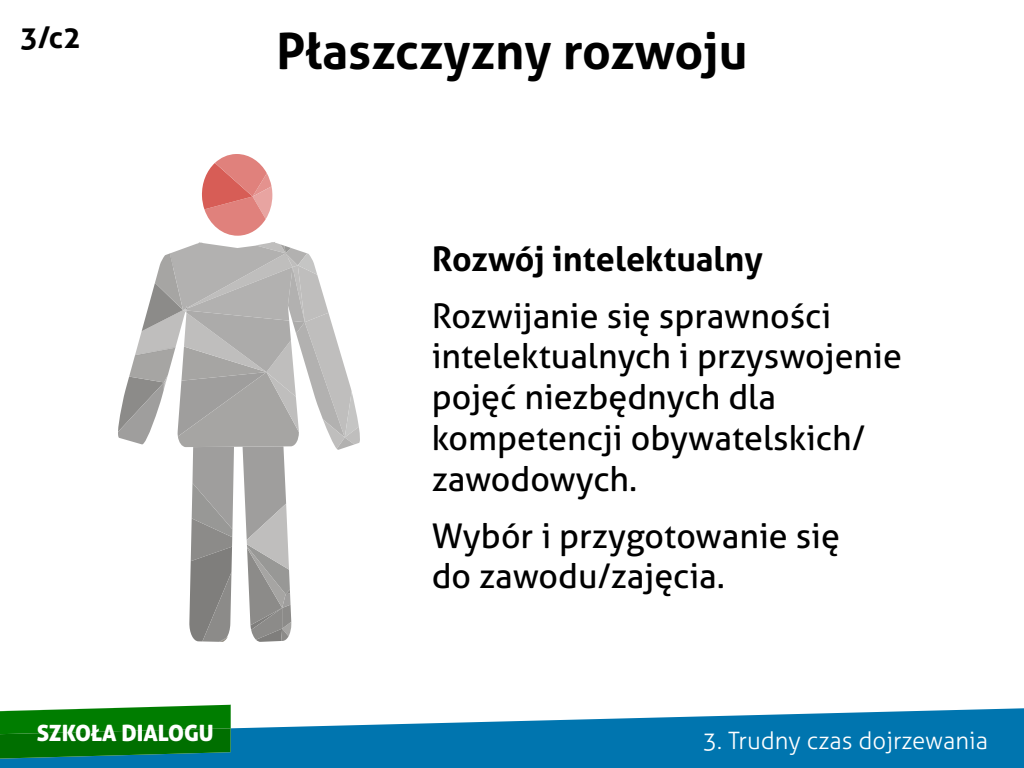
<style>
.page{position:relative;width:1024px;height:768px;background:#fff}
.page>*{position:absolute;margin:0;border:0;box-sizing:border-box;transform-origin:0 0}
.t1{font:700 50px "Aller";color:#000}
.t2{font:34px/40.8px "Aller";color:#000}
.t3{font:700 34px "Aller";color:#000}
.t4{font:700 30px "Aller";color:#000}
.t5{font:300 24px "Aller";color:#fff}
.t6{font:22.5px "Aller Display";color:#fff}
</style>
<div class="page">
<svg style="left:0;top:708px;width:1024px;height:60px;fill:#0075af"></svg>
<svg style="left:202px;top:154px;width:70px;height:82px"></svg>
<svg style="left:118px;top:242px;width:242px;height:400px"></svg>
<svg style="left:0;top:705px;width:231px;height:54px;background:#0f7e1a"></svg>
<p class="t4" style="left:20px;top:19px;width:63px">3/c2</p>
<p class="t6" style="left:37px;top:718px;width:179px">SZKOŁA DIALOGU</p>
<h1 class="t1" style="left:277px;top:21px;width:472px">Płaszczyzny rozwoju</h1>
<p class="t3" style="left:432px;top:238px;width:333px">Rozwój intelektualny</p>
<p class="t2" style="left:432px;top:295px;width:472px">Rozwijanie się sprawności intelektualnych i przyswojenie pojęć niezbędnych dla kompetencji obywatelskich/ zawodowych.</p>
<p class="t2" style="left:432px;top:515px;width:410px">Wybór i przygotowanie się do zawodu/zajęcia.</p>
<p class="t5" style="left:703px;top:726px;width:287px">3. Trudny czas dojrzewania</p>
</div>
